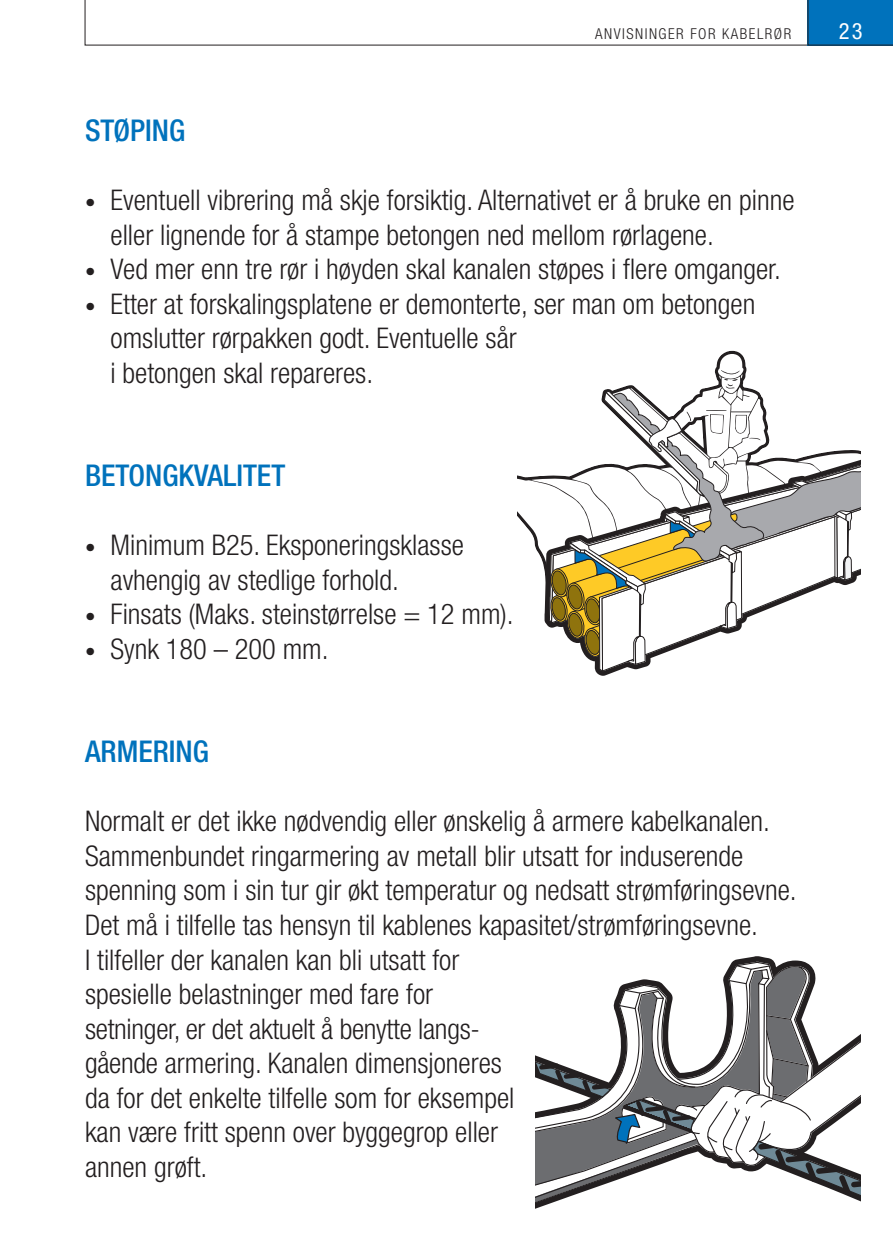
<style>
.page{position:relative;width:893px;height:1259px;background:#fff}
.page>*{position:absolute;margin:0;border:0;box-sizing:border-box;transform-origin:0 0}
.t1{font:500 condensed 30px "Helvetica Neue LT Std";color:#0072bc}
.t2{font:300 condensed 28.5px/34.5px "Helvetica Neue LT Std";color:#231f20}
.t3{font:condensed 22.5px "Helvetica Neue LT Std";color:#fff}
.t4{font:300 condensed 15px "Helvetica Neue LT Std";letter-spacing:.1em;color:#231f20}
.s1{font-size:21px}
</style>
<div class="page">
<svg style="left:517px;top:475px;width:28px;height:135px"></svg>
<svg style="left:549px;top:352px;width:312px;height:324px"></svg>
<svg style="left:536px;top:961px;width:325px;height:248px"></svg>
<svg style="left:85px;top:0;width:808px;height:45px"></svg>
<p class="t1" style="left:85px;top:113px;width:102px">STØPING</p>
<p class="t4" style="left:595px;top:25px;width:198px">ANVISNINGER FOR KABELRØR</p>
<p class="t3" style="left:839px;top:18px;width:25px">23</p>
<p class="t2" style="left:111px;top:183px;width:685px;text-indent:-26px"><span class="s1">•</span> Eventuell vibrering må skje forsiktig. Alternativet er å bruke en pinne eller lignende for å stampe betongen ned mellom rørlagene.</p>
<p class="t2" style="left:85px;top:252px;width:697px"><span class="s1">•</span> Ved mer enn tre rør i høyden skal kanalen støpes i flere omganger.</p>
<p class="t2" style="left:111px;top:286px;width:646px;text-indent:-26px"><span class="s1">•</span> Etter at forskalingsplatene er demonterte, ser man om betongen omslutter rørpakken godt. Eventuelle sår<br>i betongen skal repareres.</p>
<p class="t1" style="left:85px;top:458px;width:202px">BETONGKVALITET</p>
<p class="t2" style="left:111px;top:528px;width:355px;text-indent:-26px"><span class="s1">•</span> Minimum B25. Eksponeringsklasse avhengig av stedlige forhold.</p>
<p class="t2" style="left:85px;top:597px;width:430px"><span class="s1">•</span> Finsats (Maks. steinstørrelse = 12 mm).</p>
<p class="t2" style="left:85px;top:631px;width:245px"><span class="s1">•</span> Synk 180 – 200 mm.</p>
<p class="t1" style="left:85px;top:734px;width:125px">ARMERING</p>
<p class="t2" style="left:85px;top:804px;width:713px">Normalt er det ikke nødvendig eller ønskelig å armere kabelkanalen.<br>Sammenbundet ringarmering av metall blir utsatt for induserende spenning som i sin tur gir økt temperatur og nedsatt strømføringsevne.<br>Det må i tilfelle tas hensyn til kablenes kapasitet/strømføringsevne.<br>I tilfeller der kanalen kan bli utsatt for<br>spesielle belastninger med fare for<br>setninger, er det aktuelt å benytte langs -<br>gående armering. Kanalen dimensjoneres<br>da for det enkelte tilfelle som for eksempel<br>kan være fritt spenn over byggegrop eller<br>annen grøft.</p>
</div>
